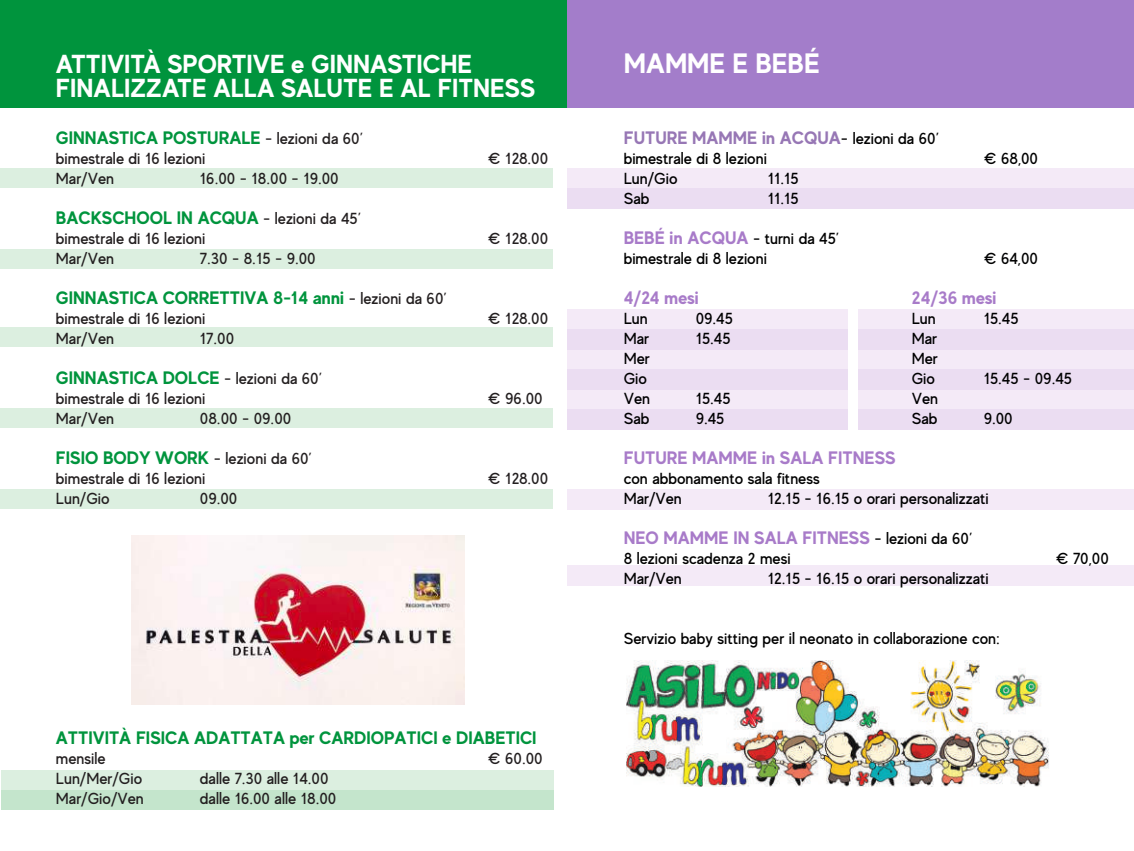
<style>
.page{position:relative;width:1134px;height:851px;background:#fff}
.page>*{position:absolute;margin:0;border:0;box-sizing:border-box;transform-origin:0 0}
.t1{font:700 28px "MADE Evolve Sans";color:#fff}
.t2{font:700 26px/24px "MADE Evolve Sans";color:#fff}
.t3{font:700 18px "MADE Evolve Sans";color:#00943d}
.t4{font:700 18px "MADE Evolve Sans";color:#a87bc9}
.t5{font:700 18px "MADE Evolve Sans";color:#9777b5}
.t6{font:500 16px/20px "MADE Evolve Sans";color:#000001}
.t7{font:500 16px "MADE Evolve Sans";color:#231f20}
.s1{font-weight:500;font-size:16px;color:#231f20}
.s2{font-weight:500;font-size:16px;color:#000001}
</style>
<div class="page">
<div style="left:0;top:168px;width:553px;height:20px;background:#dcefe0"></div>
<div style="left:0;top:408px;width:553px;height:19px;background:#dcefe0"></div>
<div style="left:0;top:489px;width:553px;height:20px;background:#dcefe0"></div>
<div style="left:0;top:249px;width:553px;height:20px;background:#dcefe0"></div>
<div style="left:0;top:327px;width:553px;height:20px;background:#dcefe0"></div>
<div style="left:567px;top:168px;width:567px;height:20px;background:#f4eaf7"></div>
<div style="left:567px;top:349px;width:280px;height:20px;background:#f4eaf7"></div>
<div style="left:567px;top:309px;width:280px;height:20px;background:#f4eaf7"></div>
<div style="left:567px;top:389px;width:280px;height:20px;background:#f4eaf7"></div>
<div style="left:567px;top:566px;width:567px;height:20px;background:#f4eaf7"></div>
<div style="left:567px;top:489px;width:567px;height:20px;background:#f4eaf7"></div>
<div style="left:567px;top:188px;width:567px;height:20px;background:#ebddf2"></div>
<div style="left:567px;top:369px;width:280px;height:20px;background:#ebddf2"></div>
<img style="left:626px;top:660px;width:423px;height:126px">
<div style="left:567px;top:329px;width:280px;height:20px;background:#ebddf2"></div>
<div style="left:567px;top:409px;width:280px;height:20px;background:#ebddf2"></div>
<div style="left:858px;top:349px;width:276px;height:20px;background:#f4eaf7"></div>
<div style="left:858px;top:309px;width:276px;height:20px;background:#f4eaf7"></div>
<div style="left:858px;top:389px;width:276px;height:20px;background:#f4eaf7"></div>
<div style="left:858px;top:369px;width:276px;height:20px;background:#ebddf2"></div>
<div style="left:858px;top:329px;width:276px;height:20px;background:#ebddf2"></div>
<div style="left:858px;top:409px;width:276px;height:20px;background:#ebddf2"></div>
<div style="left:1px;top:770px;width:552px;height:20px;background:#dcefe0"></div>
<div style="left:1px;top:789px;width:552px;height:20px;background:#c4e5cc"></div>
<div style="left:0;top:0;width:1134px;height:108px;background:#00943d"></div>
<div style="left:567px;top:0;width:567px;height:108px;background:#a37dca"></div>
<img style="left:132px;top:536px;width:332px;height:168px">
<h2 class="t2" style="left:56px;top:51px;width:481px">ATTIVITÀ SPORTIVE e GINNASTICHE<br>FINALIZZATE ALLA SALUTE E AL FITNESS</h2>
<p class="t3" style="left:56px;top:126px;width:309px">GINNASTICA POSTURALE <span class="s1">- lezioni da 60’</span></p>
<p class="t7" style="left:56px;top:148px;width:151px">bimestrale di 16 lezioni</p>
<p class="t7" style="left:488px;top:148px;width:62px">€ 128.00</p>
<p class="t7" style="left:56px;top:168px;width:60px">Mar/Ven</p>
<p class="t7" style="left:200px;top:168px;width:140px">16.00 - 18.00 - 19.00</p>
<p class="t3" style="left:56px;top:206px;width:307px">BACKSCHOOL IN ACQUA <span class="s1">- lezioni da 45’</span></p>
<p class="t7" style="left:56px;top:228px;width:151px">bimestrale di 16 lezioni</p>
<p class="t7" style="left:488px;top:228px;width:62px">€ 128.00</p>
<p class="t7" style="left:56px;top:248px;width:60px">Mar/Ven</p>
<p class="t7" style="left:200px;top:248px;width:117px">7.30 - 8.15 - 9.00</p>
<p class="t3" style="left:56px;top:286px;width:392px">GINNASTICA CORRETTIVA 8-14 anni <span class="s1">- lezioni da 60’</span></p>
<p class="t7" style="left:56px;top:308px;width:151px">bimestrale di 16 lezioni</p>
<p class="t7" style="left:488px;top:308px;width:62px">€ 128.00</p>
<p class="t7" style="left:56px;top:328px;width:60px">Mar/Ven</p>
<p class="t7" style="left:200px;top:328px;width:36px">17.00</p>
<p class="t3" style="left:56px;top:366px;width:268px">GINNASTICA DOLCE <span class="s1">- lezioni da 60’</span></p>
<p class="t7" style="left:56px;top:388px;width:151px">bimestrale di 16 lezioni</p>
<p class="t7" style="left:488px;top:388px;width:56px">€ 96.00</p>
<p class="t7" style="left:56px;top:408px;width:60px">Mar/Ven</p>
<p class="t7" style="left:200px;top:408px;width:93px">08.00 - 09.00</p>
<p class="t3" style="left:56px;top:446px;width:257px">FISIO BODY WORK <span class="s1">- lezioni da 60’</span></p>
<p class="t7" style="left:56px;top:468px;width:151px">bimestrale di 16 lezioni</p>
<p class="t7" style="left:488px;top:468px;width:62px">€ 128.00</p>
<p class="t7" style="left:56px;top:488px;width:55px">Lun/Gio</p>
<p class="t7" style="left:200px;top:488px;width:39px">09.00</p>
<p class="t3" style="left:56px;top:726px;width:482px">ATTIVITÀ FISICA ADATTATA per CARDIOPATICI e DIABETICI</p>
<p class="t7" style="left:56px;top:748px;width:51px">mensile</p>
<p class="t7" style="left:488px;top:748px;width:56px">€ 60.00</p>
<p class="t7" style="left:56px;top:768px;width:88px">Lun/Mer/Gio</p>
<p class="t7" style="left:200px;top:768px;width:130px">dalle 7.30 alle 14.00</p>
<p class="t7" style="left:56px;top:788px;width:90px">Mar/Gio/Ven</p>
<p class="t7" style="left:200px;top:788px;width:138px">dalle 16.00 alle 18.00</p>
<h1 class="t1" style="left:624px;top:46px;width:197px">MAMME E BEBÉ</h1>
<p class="t5" style="left:624px;top:126px;width:317px">FUTURE MAMME in ACQUA<span class="s2">- lezioni da 60’</span></p>
<p class="t6" style="left:624px;top:148px;width:145px">bimestrale di 8 lezioni</p>
<p class="t6" style="left:984px;top:148px;width:56px">€ 68,00</p>
<p class="t6" style="left:624px;top:168px;width:55px">Lun/Gio</p>
<p class="t6" style="left:768px;top:168px;width:33px">11.15</p>
<p class="t6" style="left:624px;top:188px;width:27px">Sab</p>
<p class="t6" style="left:768px;top:188px;width:33px">11.15</p>
<p class="t4" style="left:624px;top:226px;width:217px">BEBÉ in ACQUA <span class="s2">- turni da 45’</span></p>
<p class="t6" style="left:624px;top:248px;width:145px">bimestrale di 8 lezioni</p>
<p class="t6" style="left:984px;top:248px;width:56px">€ 64,00</p>
<p class="t4" style="left:624px;top:286px;width:77px">4/24 mesi</p>
<p class="t4" style="left:912px;top:286px;width:86px">24/36 mesi</p>
<p class="t6" style="left:624px;top:308px;width:26px">Lun</p>
<p class="t6" style="left:696px;top:308px;width:39px">09.45</p>
<p class="t6" style="left:912px;top:308px;width:26px">Lun</p>
<p class="t6" style="left:984px;top:308px;width:36px">15.45</p>
<p class="t6" style="left:624px;top:328px;width:27px">Mar</p>
<p class="t6" style="left:696px;top:328px;width:36px">15.45</p>
<p class="t6" style="left:912px;top:328px;width:27px">Mar</p>
<p class="t6" style="left:624px;top:348px;width:28px">Mer</p>
<p class="t6" style="left:912px;top:348px;width:28px">Mer</p>
<p class="t6" style="left:624px;top:368px;width:25px">Gio</p>
<p class="t6" style="left:912px;top:368px;width:25px">Gio</p>
<p class="t6" style="left:984px;top:368px;width:90px">15.45 - 09.45</p>
<p class="t6" style="left:624px;top:388px;width:28px">Ven</p>
<p class="t6" style="left:696px;top:388px;width:36px">15.45</p>
<p class="t6" style="left:912px;top:388px;width:28px">Ven</p>
<p class="t6" style="left:624px;top:408px;width:27px">Sab</p>
<p class="t6" style="left:696px;top:408px;width:30px">9.45</p>
<p class="t6" style="left:912px;top:408px;width:27px">Sab</p>
<p class="t6" style="left:984px;top:408px;width:31px">9.00</p>
<p class="t4" style="left:624px;top:446px;width:273px">FUTURE MAMME in SALA FITNESS</p>
<p class="t6" style="left:624px;top:468px;width:198px">con abbonamento sala fitness<br>Mar/Ven</p>
<p class="t6" style="left:768px;top:488px;width:223px">12.15 - 16.15 o orari personalizzati</p>
<p class="t4" style="left:624px;top:526px;width:350px">NEO MAMME IN SALA FITNESS <span class="s2">- lezioni da 60’</span></p>
<p class="t6" style="left:624px;top:548px;width:168px">8 lezioni scadenza 2 mesi</p>
<p class="t6" style="left:1056px;top:548px;width:55px">€ 70,00</p>
<p class="t6" style="left:624px;top:568px;width:60px">Mar/Ven</p>
<p class="t6" style="left:768px;top:568px;width:223px">12.15 - 16.15 o orari personalizzati</p>
<p class="t6" style="left:624px;top:628px;width:378px">Servizio baby sitting per il neonato in collaborazione con:</p>
</div>
